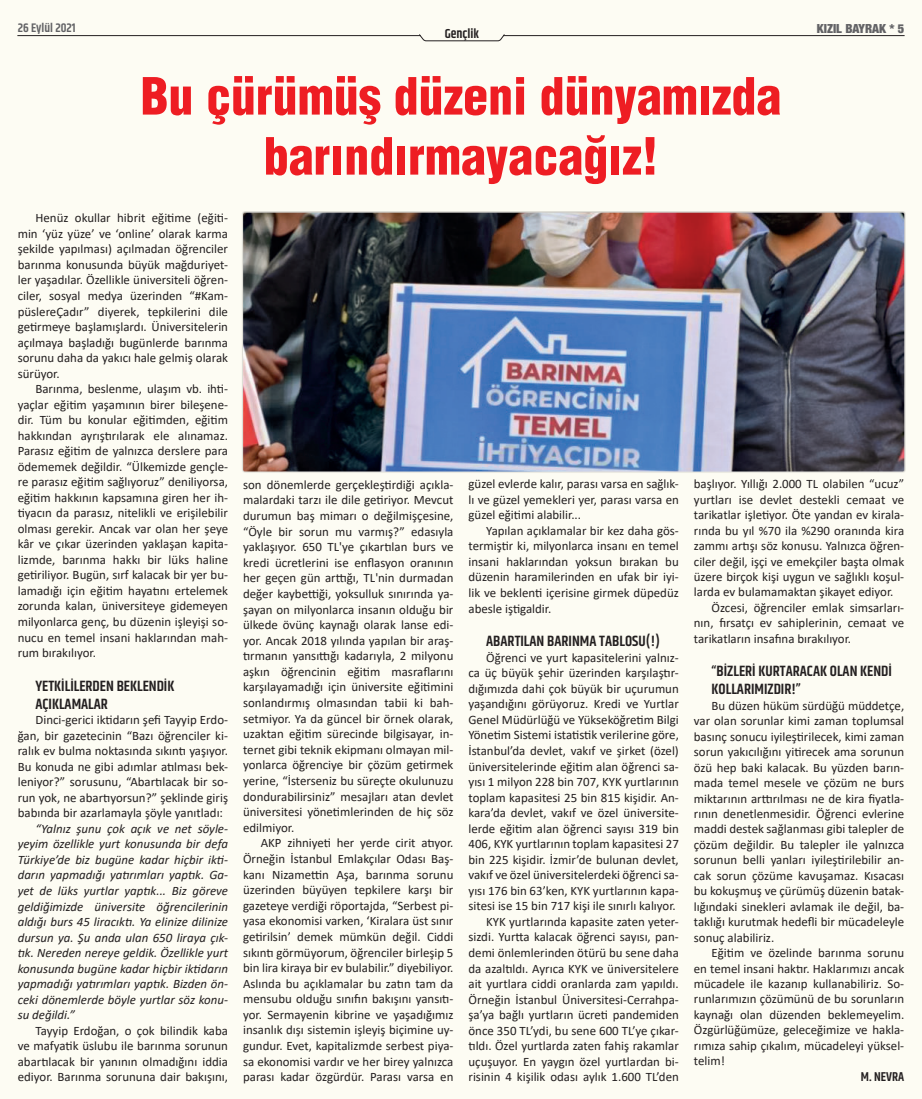
<style>
.page{position:relative;width:922px;height:1099px;background:#fff}
.page>*{position:absolute;margin:0;border:0;box-sizing:border-box;transform-origin:0 0}
.ana_başlık{font:900 condensed 50px/60px "Helvetica";color:#ee1d23;text-align:center}
.ara_başlık{font:600 15px/18px "Khand";color:#231f20}
.t1{font:600 13.12px "Khand";color:#231f20}
.t2{font:12.88px/15.5px "Calibri";color:#231f20;text-align:justify}
.t3{font:italic 12.88px/15.5px "Calibri";color:#231f20;text-align:justify}
.alt_imza{font:600 12.88px "Khand";color:#231f20}
.t4{font:900 condensed 12.5px "Helvetica Neue";color:#636366}
.t5{font:600 12.5px "Khand";color:#636366}
</style>
<div class="page">
<div style="left:0;top:0;width:921px;height:1098px;background:#fdfcf3"></div>
<hr style="left:18px;top:35px;width:402px;height:1px;background:#231f20">
<hr style="left:503px;top:35px;width:400px;height:1px;background:#231f20">
<svg style="left:419px;top:34px;width:85px;height:7px"></svg>
<img style="left:243px;top:213px;width:661px;height:258px">
<p class="t5" style="left:18px;top:20px;width:59px">26 Eylül 2021</p>
<p class="t4" style="left:816px;top:20px;width:89px">KIZIL BAYRAK * 5</p>
<p class="t1" style="left:444px;top:25px;width:36px">Gençlik</p>
<p class="ana_başlık" style="left:141px;top:65px;width:642px">Bu çürümüş düzeni dünyamızda barındırmayacağız!</p>
<p class="t2" style="left:18px;top:210px;width:212px;text-indent:18px">Henüz okullar hibrit eğitime (eğiti&shy;min ‘yüz yüze’ ve ‘online’ olarak karma şekilde yapılması) açılmadan öğrenciler barınma konusunda büyük mağduriyet&shy;ler yaşadılar. Özellikle üniversiteli öğren&shy;ciler, sosyal medya üzerinden “#Kam&shy;püslereÇadır” diyerek, tepkilerini dile getirmeye başlamışlardı. Üniversitelerin açılmaya başladığı bugünlerde barınma sorunu daha da yakıcı hale gelmiş olarak sürüyor.</p>
<p class="t2" style="left:18px;top:381px;width:212px;text-indent:18px">Barınma, beslenme, ulaşım vb. ihti&shy;yaçlar eğitim yaşamının birer bileşene&shy;dir. Tüm bu konular eğitimden, eğitim hakkından ayrıştırılarak ele alınamaz.<br>Parasız eğitim de yalnızca derslere para ödememek değildir. “Ülkemizde gençle&shy;re parasız eğitim sağlıyoruz” deniliyorsa, eğitim hakkının kapsamına giren her ih&shy;tiyacın da parasız, nitelikli ve erişilebilir olması gerekir. Ancak var olan her şeye kâr ve çıkar üzerinden yaklaşan kapita&shy;lizmde, barınma hakkı bir lüks haline getiriliyor. Bugün, sırf kalacak bir yer bu&shy;lamadığı için eğitim hayatını ertelemek zorunda kalan, üniversiteye gidemeyen milyonlarca genç, bu düzenin işleyişi so&shy;nucu en temel insani haklarından mah&shy;rum bırakılıyor.</p>
<p class="ara_başlık" style="left:35px;top:677px;width:140px">YETKILILERDEN BEKLENDIK<br>AÇIKLAMALAR</p>
<p class="t2" style="left:18px;top:712px;width:212px;text-indent:18px">Dinci-gerici iktidarın şefi Tayyip Erdo&shy;ğan, bir gazetecinin “Bazı öğrenciler ki&shy;ralık ev bulma noktasında sıkıntı yaşıyor.<br>Bu konuda ne gibi adımlar atılması bek&shy;leniyor?” sorusunu, “Abartılacak bir so&shy;run yok, ne abartıyorsun?” şeklinde giriş babında bir azarlamayla şöyle yanıtladı:</p>
<p class="t3" style="left:18px;top:820px;width:212px;text-indent:18px">“Yalnız şunu çok açık ve net söyle&shy;yeyim özellikle yurt konusunda bir defa Türkiye’de biz bugüne kadar hiçbir ikti&shy;darın yapmadığı yatırımları yaptık. Ga&shy;yet de lüks yurtlar yaptık... Biz göreve geldiğimizde üniversite öğrencilerinin aldığı burs 45 liracıktı. Ya elinize dilinize dursun ya. Şu anda ulan 650 liraya çık&shy;tık. Nereden nereye geldik. Özellikle yurt konusunda bugüne kadar hiçbir iktidarın yapmadığı yatırımları yaptık. Bizden ön&shy;ceki dönemlerde böyle yurtlar söz konu&shy;su değildi.”</p>
<p class="t2" style="left:18px;top:1022px;width:212px;text-indent:18px">Tayyip Erdoğan, o çok bilindik kaba ve mafyatik üslubu ile barınma sorunun abartılacak bir yanının olmadığını iddia ediyor. Barınma sorununa dair bakışını,</p>
<p class="t2" style="left:243px;top:476px;width:212px">son dönemlerde gerçekleştirdiği açıkla&shy;malardaki tarzı ile dile getiriyor. Mevcut durumun baş mimarı o değilmişçesine, “Öyle bir sorun mu varmış?” edasıyla yaklaşıyor. 650 TL'ye çıkartılan burs ve kredi ücretlerini ise enflasyon oranının her geçen gün arttığı, TL'nin durmadan değer kaybettiği, yoksulluk sınırında ya&shy;şayan on milyonlarca insanın olduğu bir ülkede övünç kaynağı olarak lanse edi&shy;yor. Ancak 2018 yılında yapılan bir araş&shy;tırmanın yansıttığı kadarıyla, 2 milyonu aşkın öğrencinin eğitim masraflarını karşılayamadığı için üniversite eğitimini sonlandırmış olmasından tabii ki bah&shy;setmiyor. Ya da güncel bir örnek olarak, uzaktan eğitim sürecinde bilgisayar, in&shy;ternet gibi teknik ekipmanı olmayan mil&shy;yonlarca öğrenciye bir çözüm getirmek yerine, “İsterseniz bu süreçte okulunuzu dondurabilirsiniz” mesajları atan devlet üniversitesi yönetimlerinden de hiç söz edilmiyor.</p>
<p class="t2" style="left:243px;top:835px;width:212px;text-indent:18px">AKP zihniyeti her yerde cirit atıyor.<br>Örneğin İstanbul Emlakçılar Odası Baş&shy;kanı Nizamettin Aşa, barınma sorunu üzerinden büyüyen tepkilere karşı bir gazeteye verdiği röportajda, “Serbest pi&shy;yasa ekonomisi varken, ‘Kiralara üst sınır getirilsin’ demek mümkün değil. Ciddi sıkıntı görmüyorum, öğrenciler birleşip 5 bin lira kiraya bir ev bulabilir.” diyebiliyor.<br>Aslında bu açıklamalar bu zatın tam da mensubu olduğu sınıfın bakışını yansıtı&shy;yor. Sermayenin kibrine ve yaşadığımız insanlık dışı sistemin işleyiş biçimine uy&shy;gundur. Evet, kapitalizmde serbest piya&shy;sa ekonomisi vardır ve her birey yalnızca parası kadar özgürdür. Parası varsa en</p>
<p class="t2" style="left:468px;top:476px;width:212px">güzel evlerde kalır, parası varsa en sağlık&shy;lı ve güzel yemekleri yer, parası varsa en güzel eğitimi alabilir...</p>
<p class="t2" style="left:468px;top:522px;width:212px;text-indent:18px">Yapılan açıklamalar bir kez daha gös&shy;termiştir ki, milyonlarca insanı en temel insani haklarından yoksun bırakan bu düzenin haramilerinden en ufak bir iyi&shy;lik ve beklenti içerisine girmek düpedüz abesle iştigaldir.</p>
<p class="ara_başlık" style="left:486px;top:633px;width:175px">ABARTILAN BARINMA TABLOSU(!)</p>
<p class="t2" style="left:468px;top:649px;width:212px;text-indent:18px">Öğrenci ve yurt kapasitelerini yalnız&shy;ca üç büyük şehir üzerinden karşılaştır&shy;dığımızda dahi çok büyük bir uçurumun yaşandığını görüyoruz. Kredi ve Yurtlar Genel Müdürlüğü ve Yükseköğretim Bilgi Yönetim Sistemi istatistik verilerine göre, İstanbul’da devlet, vakıf ve şirket (özel) üniversitelerinde eğitim alan öğrenci sa&shy;yısı 1 milyon 228 bin 707, KYK yurtlarının toplam kapasitesi 25 bin 815 kişidir. An&shy;kara’da devlet, vakıf ve özel üniversite&shy;lerde eğitim alan öğrenci sayısı 319 bin 406, KYK yurtlarının toplam kapasitesi 27 bin 225 kişidir. İzmir’de bulunan devlet, vakıf ve özel üniversitelerdeki öğrenci sa&shy;yısı 176 bin 63’ken, KYK yurtlarının kapa&shy;sitesi ise 15 bin 717 kişi ile sınırlı kalıyor.</p>
<p class="t2" style="left:468px;top:913px;width:212px;text-indent:18px">KYK yurtlarında kapasite zaten yeter&shy;sizdi. Yurtta kalacak öğrenci sayısı, pan&shy;demi önlemlerinden ötürü bu sene daha da azaltıldı. Ayrıca KYK ve üniversitelere ait yurtlara ciddi oranlarda zam yapıldı.<br>Örneğin İstanbul Üniversitesi-Cerrahpa&shy;şa’ya bağlı yurtların ücreti pandemiden önce 350 TL’ydi, bu sene 600 TL’ye çıkar&shy;tıldı. Özel yurtlarda zaten fahiş rakamlar uçuşuyor. En yaygın özel yurtlardan bi&shy;risinin 4 kişilik odası aylık 1.600 TL’den</p>
<p class="t2" style="left:693px;top:476px;width:212px">başlıyor. Yıllığı 2.000 TL olabilen “ucuz” yurtları ise devlet destekli cemaat ve tarikatlar işletiyor. Öte yandan ev kirala&shy;rında bu yıl %70 ila %290 oranında kira zammı artışı söz konusu. Yalnızca öğren&shy;ciler değil, işçi ve emekçiler başta olmak üzere birçok kişi uygun ve sağlıklı koşul&shy;larda ev bulamamaktan şikayet ediyor.</p>
<p class="t2" style="left:693px;top:599px;width:212px;text-indent:18px">Özcesi, öğrenciler emlak simsarları&shy;nın, fırsatçı ev sahiplerinin, cemaat ve tarikatların insafına bırakılıyor.</p>
<p class="ara_başlık" style="left:711px;top:663px;width:182px">“BIZLERI KURTARACAK OLAN KENDI<br>KOLLARIMIZDIR!”</p>
<p class="t2" style="left:693px;top:697px;width:212px;text-indent:18px">Bu düzen hüküm sürdüğü müddetçe, var olan sorunlar kimi zaman toplumsal basınç sonucu iyileştirilecek, kimi zaman sorun yakıcılığını yitirecek ama sorunun özü hep baki kalacak. Bu yüzden barın&shy;mada temel mesele ve çözüm ne burs miktarının arttırılması ne de kira fiyatla&shy;rının denetlenmesidir. Öğrenci evlerine maddi destek sağlanması gibi talepler de çözüm değildir. Bu talepler ile yalnızca sorunun belli yanları iyileştirilebilir an&shy;cak sorun çözüme kavuşamaz. Kısacası bu kokuşmuş ve çürümüş düzenin batak&shy;lığındaki sinekleri avlamak ile değil, ba&shy;taklığı kurutmak hedefli bir mücadeleyle sonuç alabiliriz.</p>
<p class="t2" style="left:693px;top:944px;width:212px;text-indent:18px">Eğitim ve özelinde barınma sorunu en temel insani haktır. Haklarımızı ancak mücadele ile kazanıp kullanabiliriz. So&shy;runlarımızın çözümünü de bu sorunların kaynağı olan düzenden beklemeyelim.<br>Özgürlüğümüze, geleceğimize ve hakla&shy;rımıza sahip çıkalım, mücadeleyi yüksel&shy;telim!</p>
<p class="alt_imza" style="left:860px;top:1067px;width:45px">M. NEVRA</p>
</div>
